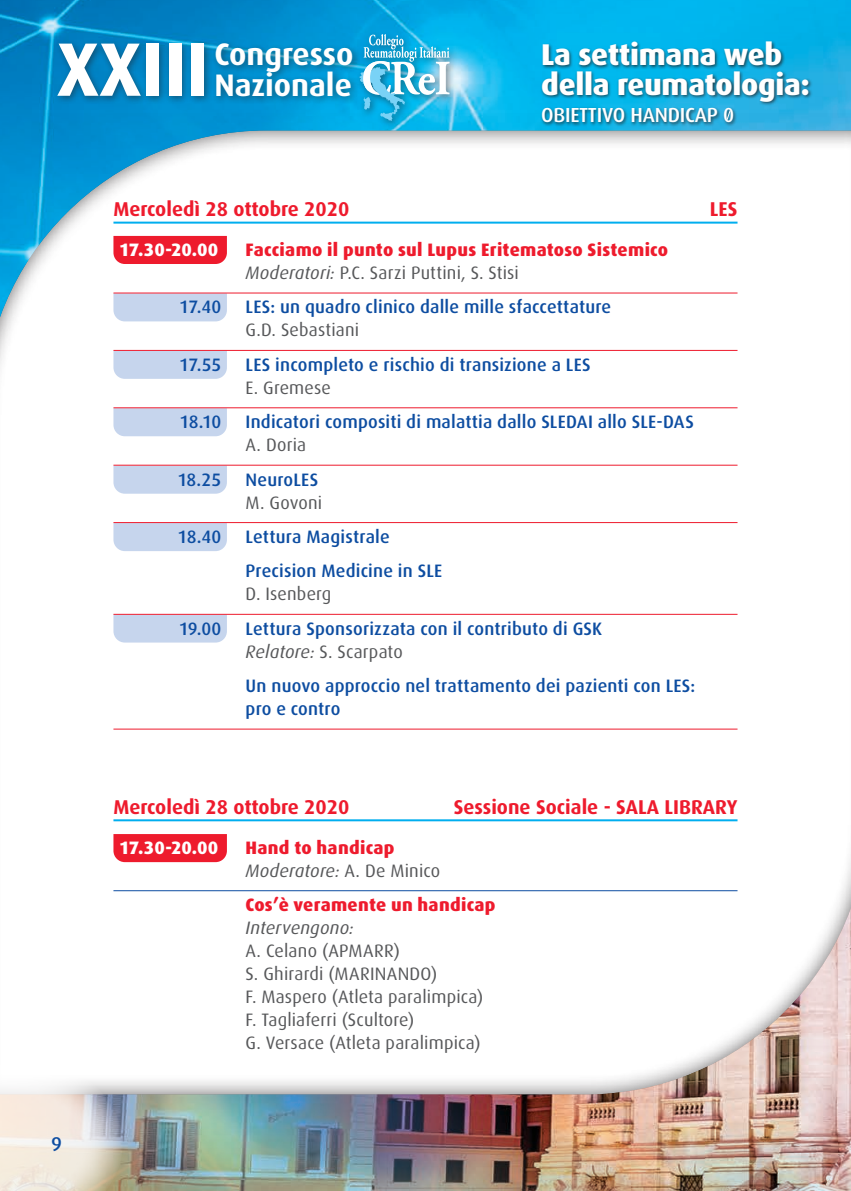
<style>
.page{position:relative;width:851px;height:1191px;background:#fff}
.page>*{position:absolute;margin:0;border:0;box-sizing:border-box;transform-origin:0 0}
.t1{font:700 75.8px "Dax";color:#fff}
.t2{font:700 31.2px/31.2px "Dax";color:#fff}
.t3{font:800 30px/30px "Dax";letter-spacing:-.01em;color:#fff}
.t4{font:500 20.4px "Dax";letter-spacing:-.01em;color:#fff}
.t5{font:700 20px "Dax";color:#ee1b2d}
.t6{font:500 20px "Dax";color:#0d4da1}
.t7{font:500 18px/23px "Dax";letter-spacing:.01em;color:#0d4da1}
.t8{font:18px/23px "Dax";letter-spacing:.01em;color:#57585a}
.t9{font:800 18px/23px "Dax";letter-spacing:.015em;color:#ee1b2d}
.t10{font:800 18px "Dax";letter-spacing:-.005em;color:#fff}
.t11{font:italic 18px "Dax";letter-spacing:.015em;color:#57585a}
.s1{font-weight:400;font-style:italic;color:#57585a}
.s2{font-weight:400;color:#57585a}
</style>
<div class="page">
<img style="left:0;top:0;width:850px;height:114px">
<img style="left:0;top:114px;width:850px;height:15px">
<img style="left:123px;top:1095px;width:727px;height:96px">
<div style="left:0;top:129px;width:850px;height:966px;background:#231f20;opacity:.75"></div>
<div style="left:356px;top:30px;width:102px;height:100px;background:#231f20;opacity:.47"></div>
<svg style="left:359px;top:34px;width:90px;height:87px;background:#51bee2"></svg>
<div style="left:53px;top:40px;width:160px;height:65px;background:#231f20;opacity:.47"></div>
<div style="left:212px;top:39px;width:149px;height:66px;background:#231f20;opacity:.47"></div>
<svg style="left:0;top:1051px;width:123px;height:140px"></svg>
<div style="left:540px;top:40px;width:273px;height:87px;background:#231f20;opacity:.75"></div>
<svg style="left:726px;top:110px;width:4px;height:11px"></svg>
<div style="left:113px;top:236px;width:114px;height:28px;background:#ee1b2d"></div>
<div style="left:113px;top:834px;width:114px;height:28px;background:#ee1b2d"></div>
<div style="left:113px;top:293px;width:114px;height:28px;background:#c6d5ed"></div>
<div style="left:113px;top:351px;width:114px;height:28px;background:#c6d5ed"></div>
<div style="left:113px;top:408px;width:114px;height:28px;background:#c6d5ed"></div>
<div style="left:113px;top:466px;width:114px;height:28px;background:#c6d5ed"></div>
<div style="left:113px;top:523px;width:114px;height:28px;background:#c6d5ed"></div>
<div style="left:113px;top:615px;width:114px;height:27px;background:#c6d5ed"></div>
<hr style="left:113px;top:222px;width:624px;height:2px;background:#00aeef">
<hr style="left:113px;top:292px;width:624px;height:1px;background:#ee1b2d">
<hr style="left:113px;top:350px;width:624px;height:1px;background:#ee1b2d">
<hr style="left:113px;top:407px;width:624px;height:1px;background:#ee1b2d">
<hr style="left:113px;top:465px;width:624px;height:1px;background:#ee1b2d">
<hr style="left:113px;top:522px;width:624px;height:1px;background:#ee1b2d">
<hr style="left:113px;top:614px;width:624px;height:1px;background:#ee1b2d">
<hr style="left:113px;top:728px;width:624px;height:1px;background:#ee1b2d">
<hr style="left:113px;top:819px;width:624px;height:2px;background:#00aeef">
<hr style="left:113px;top:890px;width:624px;height:1px;background:#0d4da1">
<h1 class="t1" style="left:57px;top:26px;width:153px">XXIII</h1>
<h2 class="t2" style="left:214px;top:38px;width:140px">Congresso<br>Nazionale</h2>
<h3 class="t3" style="left:541px;top:40px;width:270px">La settimana web della reumatologia:</h3>
<p class="t4" style="left:541px;top:104px;width:194px">OBIETTIVO HANDICAP 0</p>
<p class="t5" style="left:113px;top:198px;width:237px">Mercoledì 28 ottobre 2020</p>
<p class="t5" style="left:709px;top:198px;width:29px">LES</p>
<p class="t10" style="left:119px;top:239px;width:101px">17.30-20.00</p>
<p class="t9" style="left:245px;top:238px;width:424px">Facciamo il punto sul Lupus Eritematoso Sistemico<br><span class="s1">Moderatori:</span> <span class="s2">P.C. Sarzi Puttini, S. Stisi</span></p>
<p class="t7" style="left:179px;top:296px;width:43px">17.40</p>
<p class="t7" style="left:245px;top:296px;width:367px">LES: un quadro clinico dalle mille sfaccettature</p>
<p class="t8" style="left:245px;top:319px;width:115px">G.D. Sebastiani</p>
<p class="t7" style="left:179px;top:353px;width:43px">17.55</p>
<p class="t7" style="left:245px;top:353px;width:346px">LES incompleto e rischio di transizione a LES</p>
<p class="t8" style="left:245px;top:376px;width:87px">E. Gremese</p>
<p class="t7" style="left:179px;top:410px;width:43px">18.10</p>
<p class="t7" style="left:245px;top:410px;width:449px">Indicatori compositi di malattia dallo SLEDAI allo SLE-DAS</p>
<p class="t8" style="left:245px;top:433px;width:62px">A. Doria</p>
<p class="t7" style="left:177px;top:468px;width:45px">18.25</p>
<p class="t7" style="left:245px;top:468px;width:74px">NeuroLES</p>
<p class="t8" style="left:245px;top:491px;width:78px">M. Govoni</p>
<p class="t7" style="left:177px;top:525px;width:45px">18.40</p>
<p class="t7" style="left:245px;top:519px;width:198px;line-height:34.4px">Lettura Magistrale<br>Precision Medicine in SLE</p>
<p class="t8" style="left:245px;top:583px;width:87px">D. Isenberg</p>
<p class="t7" style="left:179px;top:617px;width:44px">19.00</p>
<p class="t7" style="left:245px;top:617px;width:358px">Lettura Sponsorizzata con il contributo di GSK<br><span class="s1">Relatore:</span> <span class="s2">S. Scarpato</span></p>
<p class="t7" style="left:245px;top:674px;width:451px">Un nuovo approccio nel trattamento dei pazienti con LES: pro e contro</p>
<p class="t6" style="left:51px;top:1133px;width:12px">9</p>
<p class="t5" style="left:113px;top:795px;width:237px">Mercoledì 28 ottobre 2020</p>
<p class="t5" style="left:454px;top:795px;width:285px">Sessione Sociale - SALA LIBRARY</p>
<p class="t10" style="left:119px;top:837px;width:101px">17.30-20.00</p>
<p class="t9" style="left:245px;top:836px;width:196px">Hand to handicap<br><span class="s1">Moderatore:</span> <span class="s2">A. De Minico</span></p>
<p class="t9" style="left:245px;top:893px;width:251px">Cos’è veramente un handicap</p>
<p class="t11" style="left:245px;top:918px;width:110px">Intervengono:</p>
<p class="t8" style="left:245px;top:939px;width:239px">A. Celano (APMARR)<br>S. Ghirardi (MARINANDO)<br>F. Maspero (Atleta paralimpica)<br>F. Tagliaferri (Scultore)<br>G. Versace (Atleta paralimpica)</p>
</div>
